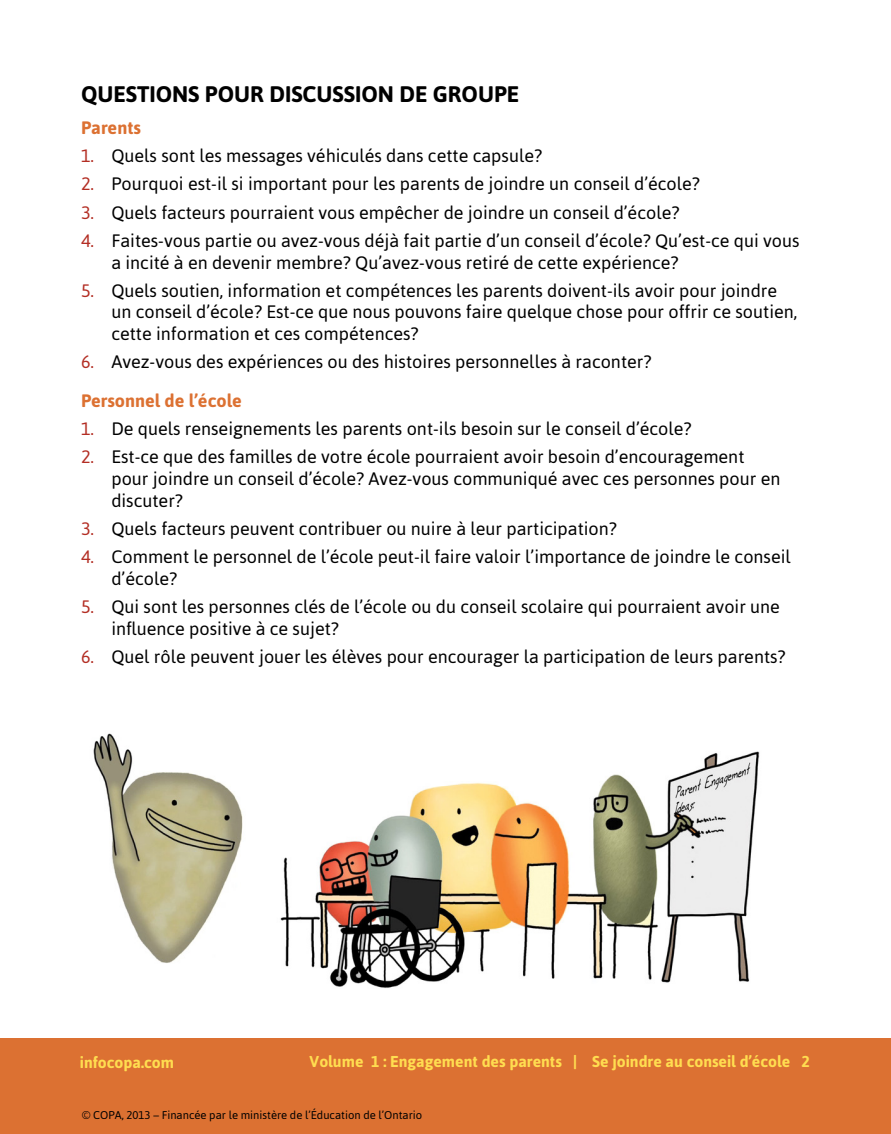
<style>
.page{position:relative;width:891px;height:1134px;background:#fff}
.page>*{position:absolute;margin:0;border:0;box-sizing:border-box;transform-origin:0 0}
.t1{font:700 22.5px "Asap";color:#000}
.t2{font:18px/21.6px "Asap";color:#000}
.t3{font:700 18px "Asap";color:#dc7132}
.t4{font:700 15.75px "Asap";color:#ffdd50}
.t5{font:11.25px "Asap";color:#000}
.s1{color:#b32e24}
.s2{font-weight:700;color:#dc7132}
</style>
<div class="page">
<img style="left:93px;top:733px;width:667px;height:255px">
<div style="left:0;top:1038px;width:891px;height:96px;background:#dc7132"></div>
<p class="t1" style="left:81px;top:81px;width:440px">QUESTIONS POUR DISCUSSION DE GROUPE</p>
<p class="t3" style="left:81px;top:117px;width:61px">Parents</p>
<p class="t2" style="left:81px;top:145px;width:463px"><span class="s1">1.</span> Quels sont les messages véhiculés dans cette capsule?</p>
<p class="t2" style="left:81px;top:173px;width:620px"><span class="s1">2.</span> Pourquoi est-il si important pour les parents de joindre un conseil d’école?</p>
<p class="t2" style="left:81px;top:201px;width:600px"><span class="s1">3.</span> Quels facteurs pourraient vous empêcher de joindre un conseil d’école?</p>
<p class="t2" style="left:111px;top:230px;width:690px;text-indent:-30px"><span class="s1">4.</span> Faites-vous partie ou avez-vous déjà fait partie d’un conseil d’école? Qu’est-ce qui vous a incité à en devenir membre? Qu’avez-vous retiré de cette expérience?</p>
<p class="t2" style="left:111px;top:280px;width:688px;text-indent:-30px"><span class="s1">5.</span> Quels soutien, information et compétences les parents doivent-ils avoir pour joindre un conseil d’école? Est-ce que nous pouvons faire quelque chose pour offrir ce soutien, cette information et ces compétences?</p>
<p class="t2" style="left:81px;top:343px;width:572px;line-height:38.2px"><span class="s1">6.</span> Avez-vous des expériences ou des histoires personnelles à raconter?<br><span class="s2">Personnel de l’école</span></p>
<p class="t2" style="left:81px;top:418px;width:612px"><span class="s1">1.</span> De quels renseignements les parents ont-ils besoin sur le conseil d’école?</p>
<p class="t2" style="left:111px;top:446px;width:671px;text-indent:-30px"><span class="s1">2.</span> Est-ce que des familles de votre école pourraient avoir besoin d’encouragement pour joindre un conseil d’école? Avez-vous communiqué avec ces personnes pour en discuter?</p>
<p class="t2" style="left:81px;top:518px;width:537px"><span class="s1">3.</span> Quels facteurs peuvent contribuer ou nuire à leur participation?</p>
<p class="t2" style="left:111px;top:546px;width:681px;text-indent:-30px"><span class="s1">4.</span> Comment le personnel de l’école peut-il faire valoir l’importance de joindre le conseil d’école?</p>
<p class="t2" style="left:111px;top:596px;width:670px;text-indent:-30px"><span class="s1">5.</span> Qui sont les personnes clés de l’école ou du conseil scolaire qui pourraient avoir une influence positive à ce sujet?</p>
<p class="t2" style="left:81px;top:646px;width:706px"><span class="s1">6.</span> Quel rôle peuvent jouer les élèves pour encourager la participation de leurs parents?</p>
<p class="t4" style="left:80px;top:1053px;width:96px">infocopa.com</p>
<p class="t4" style="left:310px;top:1052px;width:502px">Volume 1 : Engagement des parents | Se joindre au conseil d’école 2</p>
<p class="t5" style="left:82px;top:1108px;width:342px">© COPA, 2013 – Financée par le ministère de l’Éducation de l’Ontario</p>
</div>
